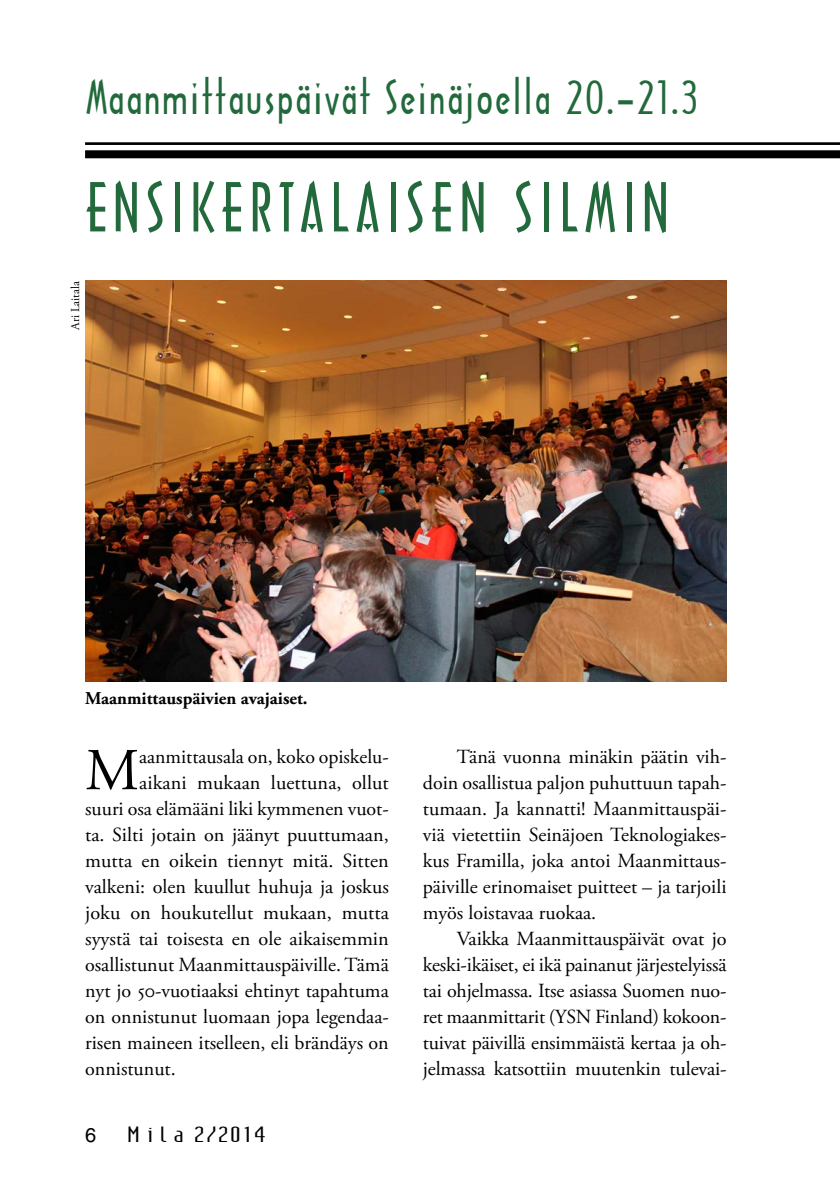
<style>
.page{position:relative;width:840px;height:1191px;background:#fff}
.page>*{position:absolute;margin:0;border:0;box-sizing:border-box;transform-origin:0 0}
.t1{font:64px "Architecture Plain";letter-spacing:.1em;color:#22693b}
.t2{font:59.2px "Adobe Garamond Pro";color:#000}
.t3{font:44px "Architecture Plain";letter-spacing:.05em;color:#22693b}
.t4{font:22px "Institution";color:#000;scale:1.7 1}
.t5{font:20px/26px "Adobe Garamond Pro";color:#000;text-align:justify}
.t6{font:20px "Helvetica";color:#000}
.t7{font:700 18px "Adobe Garamond Pro";color:#000}
.t8{font:12px "Adobe Garamond Pro";color:#000}
</style>
<div class="page">
<hr style="left:85px;top:142px;width:754px;height:3px;background:#000">
<div style="left:85px;top:150px;width:754px;height:8px;background:#000"></div>
<img style="left:85px;top:281px;width:641px;height:400px">
<h3 class="t3" style="left:86px;top:70px;width:613px">Maanmittauspäivät Seinäjoella 20.–21.3</h3>
<h1 class="t1" style="left:85px;top:167px;width:584px">ENSIKERTALAISEN SILMIN</h1>
<p class="t8" style="left:68px;top:330px;width:50px;rotate:-90deg">Ari Laitala</p>
<p class="t7" style="left:85px;top:688px;width:224px">Maanmittauspäivien avajaiset.</p>
<h2 class="t2" style="left:85px;top:735px;width:56px">M</h2>
<p class="t5" style="left:139px;top:744px;width:251px">aanmittausala on, koko opiskelu-</p>
<p class="t5" style="left:139px;top:770px;width:251px">aikani mukaan luettuna, ollut</p>
<p class="t5" style="left:85px;top:796px;width:305px">suuri osa elämääni liki kymmenen vuot-</p>
<p class="t5" style="left:85px;top:822px;width:305px">ta. Silti jotain on jäänyt puuttumaan,</p>
<p class="t5" style="left:85px;top:848px;width:305px">mutta en oikein tiennyt mitä. Sitten</p>
<p class="t5" style="left:85px;top:874px;width:305px">valkeni: olen kuullut huhuja ja joskus</p>
<p class="t5" style="left:85px;top:900px;width:305px">joku on houkutellut mukaan, mutta</p>
<p class="t5" style="left:85px;top:926px;width:305px">syystä tai toisesta en ole aikaisemmin</p>
<p class="t5" style="left:85px;top:952px;width:305px">osallistunut Maanmittauspäiville. Tämä</p>
<p class="t5" style="left:85px;top:978px;width:305px">nyt jo 50-vuotiaaksi ehtinyt tapahtuma</p>
<p class="t5" style="left:85px;top:1004px;width:305px">on onnistunut luomaan jopa legendaa-</p>
<p class="t5" style="left:85px;top:1030px;width:305px">risen maineen itselleen, eli brändäys on</p>
<p class="t5" style="left:85px;top:1056px;width:92px">onnistunut.</p>
<p class="t6" style="left:85px;top:1123px;width:13px">6</p>
<p class="t4" style="left:127px;top:1123px;width:83px">M i l a 2/2014</p>
<p class="t5" style="left:422px;top:744px;width:305px;text-indent:34px">Tänä vuonna minäkin päätin vih&shy;doin osallistua paljon puhuttuun tapah&shy;tumaan. Ja kannatti! Maanmittauspäi&shy;viä vietettiin Seinäjoen Teknologiakes&shy;kus Framilla, joka antoi Maanmittaus&shy;päiville erinomaiset puitteet – ja tarjoili myös loistavaa ruokaa.</p>
<p class="t5" style="left:422px;top:926px;width:305px;text-indent:34px">Vaikka Maanmittauspäivät ovat jo keski-ikäiset, ei ikä painanut järjestelyissä tai ohjelmassa. Itse asiassa Suomen nuo&shy;ret maanmittarit (YSN Finland) kokoon&shy;tuivat päivillä ensimmäistä kertaa ja oh&shy;jelmassa katsottiin muutenkin tulevai-</p>
</div>
